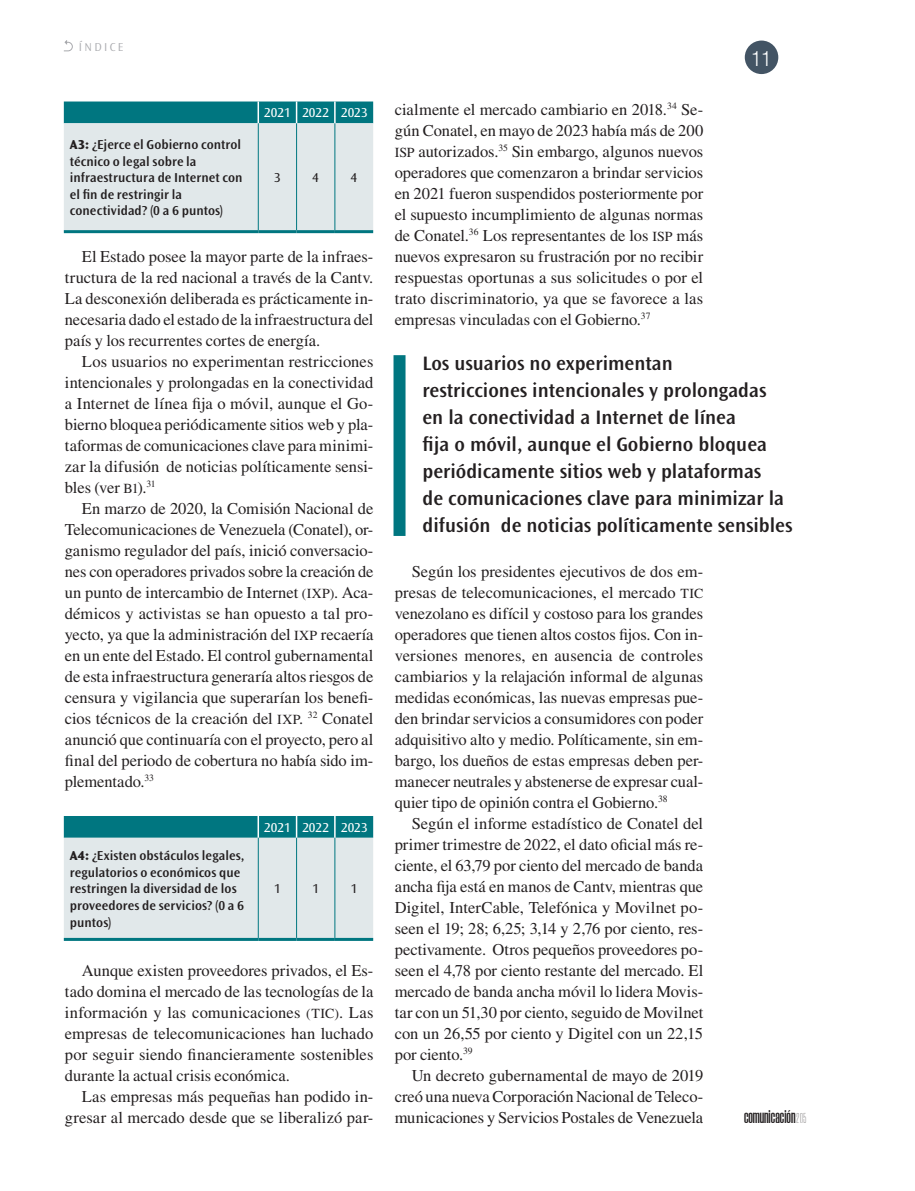
<style>
.page{position:relative;width:915px;height:1191px;background:#fff}
.page>*{position:absolute;margin:0;border:0;box-sizing:border-box;transform-origin:0 0}
.t1{font:300 condensed 21px "Helvetica Neue LT Std";color:#fff}
.t2{font:600 20.55px "Morganite";letter-spacing:.005em;color:#231f20;scale:1.04 1}
.t3{font:600 20.25px/27px "Ocean Sans Std";color:#231f20}
.t4{font:16.5px/21px "Times LT Std";letter-spacing:-.005em;color:#231f20;text-align:justify}
.t5{font:600 13.5px/16.5px "Ocean Sans Std";letter-spacing:.005em;color:#231f20}
.t6{font:13.5px "Ocean Sans Std";color:#fff}
.t7{font:13.5px "Ocean Sans Std";color:#231f20}
.t8{font:300 12px "Ocean Sans Std";letter-spacing:.2em;color:#a8a9ad}
.s1{font-weight:800}
.s2{font-size:13.8px}
.s3{font-weight:100;font-size:14.25px}
</style>
<div class="page">
<div style="left:744px;top:41px;width:34px;height:33px;background:#435464;border-radius:50%"></div>
<svg style="left:64px;top:40px;width:9px;height:11px"></svg>
<hr style="left:64px;top:230px;width:194px;height:3px;background:#007680">
<hr style="left:258px;top:230px;width:38px;height:3px;background:#007680">
<hr style="left:296px;top:230px;width:39px;height:3px;background:#007680">
<hr style="left:335px;top:230px;width:38px;height:3px;background:#007680">
<svg style="left:64px;top:101px;width:309px;height:131px;background:#b8d3d7"></svg>
<hr style="left:258px;top:123px;width:1px;height:107px;background:#007680">
<hr style="left:296px;top:123px;width:1px;height:107px;background:#007680">
<hr style="left:334px;top:123px;width:1px;height:107px;background:#007680">
<hr style="left:64px;top:938px;width:194px;height:3px;background:#007680">
<hr style="left:258px;top:938px;width:38px;height:3px;background:#007680">
<hr style="left:296px;top:938px;width:39px;height:3px;background:#007680">
<hr style="left:335px;top:938px;width:38px;height:3px;background:#007680">
<svg style="left:64px;top:816px;width:309px;height:123px;background:#b7d3d6"></svg>
<hr style="left:258px;top:837px;width:1px;height:101px;background:#007680">
<hr style="left:296px;top:837px;width:1px;height:101px;background:#007680">
<hr style="left:334px;top:837px;width:1px;height:101px;background:#007680">
<div style="left:393px;top:355px;width:12px;height:181px;background:#007680"></div>
<p class="t8" style="left:79px;top:40px;width:46px">ÍNDICE</p>
<p class="t5" style="left:70px;top:137px;width:174px"><span class="s1">A3:</span> ¿Ejerce el Gobierno control técnico o legal sobre la infraestructura de Internet con el fin de restringir la conectividad? (0 a 6 puntos)</p>
<p class="t6" style="left:264px;top:105px;width:105px">2021 2022 2023</p>
<p class="t7" style="left:274px;top:170px;width:8px">3</p>
<p class="t7" style="left:312px;top:170px;width:8px">4</p>
<p class="t7" style="left:351px;top:170px;width:8px">4</p>
<p class="t4" style="left:65px;top:245px;width:310px;text-indent:17px">El Estado posee la mayor parte de la infraes&shy;tructura de la red nacional a través de la Cantv.<br>La desconexión deliberada es prácticamente in&shy;necesaria dado el estado de la infraestructura del país y los recurrentes cortes de energía.</p>
<p class="t4" style="left:65px;top:350px;width:310px;text-indent:17px">Los usuarios no experimentan restricciones intencionales y prolongadas en la conectividad a Internet de línea fija o móvil, aunque el Go&shy;bierno bloquea periódicamente sitios web y pla&shy;taformas de comunicaciones clave para minimi&shy;zar la difusión de noticias políticamente sensi&shy;bles (ver <span class="s2">B1</span>).<sup>31</sup></p>
<p class="t4" style="left:65px;top:497px;width:310px;text-indent:17px">En marzo de 2020, la Comisión Nacional de Telecomunicaciones de Venezuela (Conatel), or&shy;ganismo regulador del país, inició conversacio&shy;nes con operadores privados sobre la creación de un punto de intercambio de Internet <span class="s2">(IXP)</span>. Aca&shy;démicos y activistas se han opuesto a tal pro&shy;yecto, ya que la administración del <span class="s2">IXP</span> recaería en un ente del Estado. El control gubernamental de esta infraestructura generaría altos riesgos de censura y vigilancia que superarían los benefi&shy;cios técnicos de la creación del <span class="s2">IXP</span>. <sup>32</sup> Conatel anunció que continuaría con el proyecto, pero al final del periodo de cobertura no había sido im&shy;plementado.<sup>33</sup></p>
<p class="t5" style="left:70px;top:848px;width:176px"><span class="s1">A4:</span> ¿Existen obstáculos legales, regulatorios o económicos que restringen la diversidad de los proveedores de servicios? (0 a 6 puntos)</p>
<p class="t6" style="left:264px;top:820px;width:105px">2021 2022 2023</p>
<p class="t7" style="left:274px;top:881px;width:8px">1</p>
<p class="t7" style="left:312px;top:881px;width:8px">1</p>
<p class="t7" style="left:351px;top:881px;width:8px">1</p>
<p class="t4" style="left:65px;top:959px;width:310px;text-indent:17px">Aunque existen proveedores privados, el Es&shy;tado domina el mercado de las tecnologías de la información y las comunicaciones <span class="s2">(TIC)</span>. Las empresas de telecomunicaciones han luchado por seguir siendo financieramente sostenibles durante la actual crisis económica.</p>
<p class="t4" style="left:65px;top:1085px;width:310px;text-align:right">Las empresas más pequeñas han podido in&shy;gresar al mercado desde que se liberalizó par-</p>
<p class="t4" style="left:394px;top:98px;width:310px">cialmente el mercado cambiario en 2018.<sup>34</sup> Se&shy;gún Conatel, en mayo de 2023 había más de 200<br><span class="s2">ISP</span> autorizados.<sup>35</sup> Sin embargo, algunos nuevos operadores que comenzaron a brindar servicios en 2021 fueron suspendidos posteriormente por el supuesto incumplimiento de algunas normas de Conatel.<sup>36</sup> Los representantes de los <span class="s2">ISP</span> más nuevos expresaron su frustración por no recibir respuestas oportunas a sus solicitudes o por el trato discriminatorio, ya que se favorece a las empresas vinculadas con el Gobierno.<sup>37</sup></p>
<p class="t1" style="left:751px;top:46px;width:22px">11</p>
<p class="t3" style="left:422px;top:350px;width:371px">Los usuarios no experimentan<br>restricciones intencionales y prolongadas<br>en la conectividad a Internet de línea<br>fija o móvil, aunque el Gobierno bloquea periódicamente sitios web y plataformas<br>de comunicaciones clave para minimizar la difusión de noticias políticamente sensibles</p>
<p class="t4" style="left:394px;top:560px;width:310px;text-indent:17px">Según los presidentes ejecutivos de dos em&shy;presas de telecomunicaciones, el mercado <span class="s2">TIC </span>venezolano es difícil y costoso para los grandes operadores que tienen altos costos fijos. Con in&shy;versiones menores, en ausencia de controles cambiarios y la relajación informal de algunas medidas económicas, las nuevas empresas pue&shy;den brindar servicios a consumidores con poder adquisitivo alto y medio. Políticamente, sin em&shy;bargo, los dueños de estas empresas deben per&shy;manecer neutrales y abstenerse de expresar cual&shy;quier tipo de opinión contra el Gobierno.<sup>38</sup></p>
<p class="t4" style="left:394px;top:812px;width:310px;text-indent:17px">Según el informe estadístico de Conatel del primer trimestre de 2022, el dato oficial más re&shy;ciente, el 63,79 por ciento del mercado de banda ancha fija está en manos de Cantv, mientras que Digitel, InterCable, Telefónica y Movilnet po&shy;seen el 19; 28; 6,25; 3,14 y 2,76 por ciento, res&shy;pectivamente. Otros pequeños proveedores po&shy;seen el 4,78 por ciento restante del mercado. El mercado de banda ancha móvil lo lidera Movis&shy;tar con un 51,30 por ciento, seguido de Movilnet con un 26,55 por ciento y Digitel con un 22,15 por ciento.<sup>39</sup></p>
<p class="t4" style="left:394px;top:1064px;width:310px;text-indent:17px">Un decreto gubernamental de mayo de 2019 creó una nueva Corporación Nacional de Teleco&shy;municaciones y Servicios Postales de Venezuela</p>
<p class="t2" style="left:743px;top:1105px;width:61px">comunicación<span class="s3">205</span></p>
</div>
